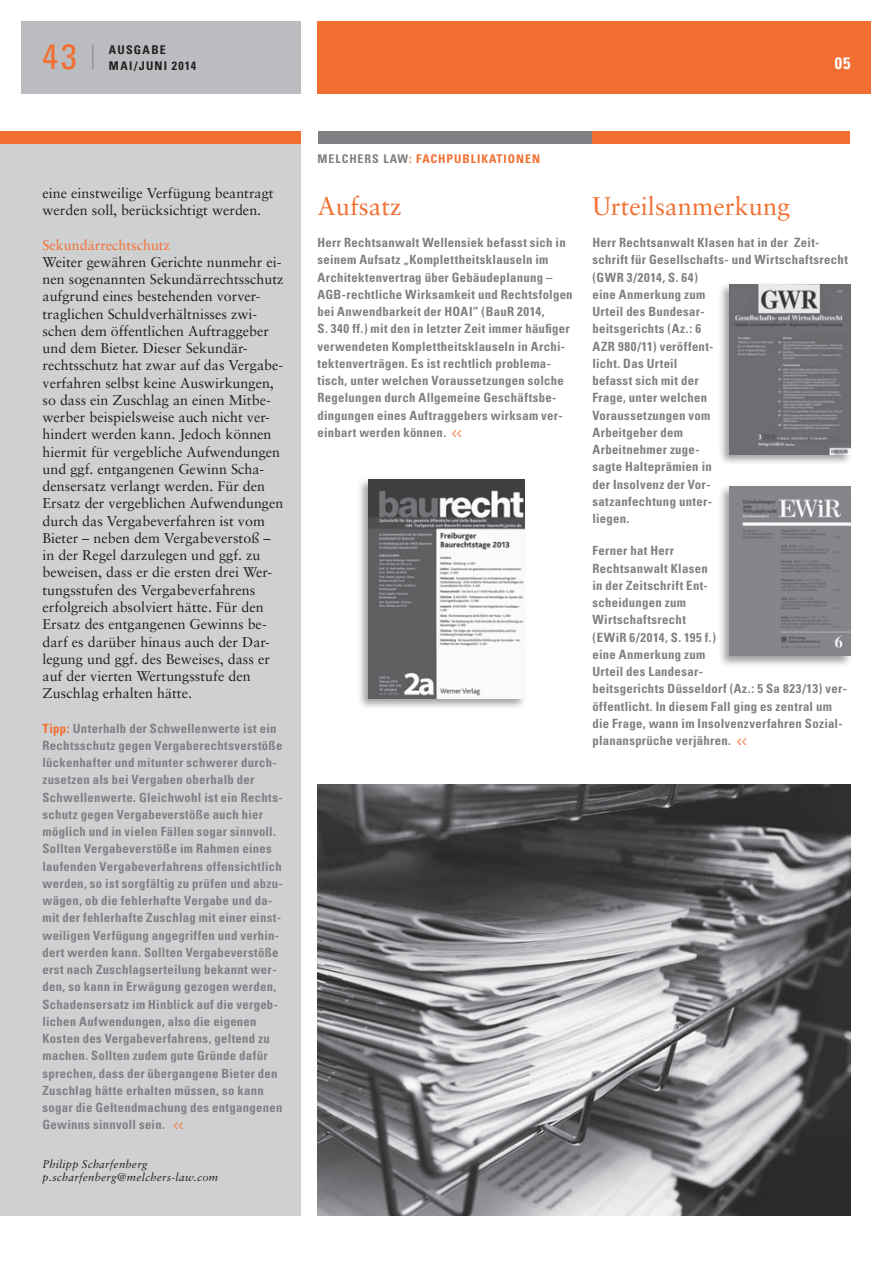
<style>
.page{position:relative;width:893px;height:1263px;background:#fff}
.page>*{position:absolute;margin:0;border:0;box-sizing:border-box;transform-origin:0 0}
.t1{font:condensed 35.25px "Univers";color:#f36f31}
.t2{font:25.5px "Sabon";color:#f36f31}
.t3{font:700 condensed 16.5px "Univers";color:#fff}
.t4{font:14.25px/17.2px "Sabon";color:#231f20}
.t5{font:14.25px "Sabon";color:#f36f31}
.t6{font:700 condensed 12.75px/17.2px "Univers";letter-spacing:.02em;color:#7e8083}
.t7{font:700 condensed 12px "Univers";letter-spacing:.08em;color:#f36f31}
.t8{font:700 condensed 12px "Univers";letter-spacing:.105em;color:#231f20}
.t9{font:700 condensed 12px "Univers";color:#7e8083}
.t10{font:italic 11.25px/12.8px "Sabon";letter-spacing:.025em;color:#231f20}
.s1{color:#f36f31}
.s2{font-family:"Eboy EXT Alpha";font-weight:400;font-stretch:normal;font-size:10.5px;color:#f36f31}
.s3{color:#7e8083}
</style>
<div class="page">
<div style="left:21px;top:21px;width:279px;height:73px;background:#bbbcbf"></div>
<div style="left:317px;top:21px;width:554px;height:73px;background:#f36f31"></div>
<svg style="left:93px;top:44px;width:1px;height:25px"></svg>
<div style="left:0;top:144px;width:300px;height:1072px;background:#cfd0d2"></div>
<div style="left:0;top:131px;width:300px;height:13px;background:#f36f31"></div>
<img style="left:317px;top:784px;width:533px;height:432px">
<div style="left:317px;top:131px;width:275px;height:13px;background:#7e8083"></div>
<div style="left:592px;top:131px;width:258px;height:13px;background:#f36f31"></div>
<div style="left:718px;top:282px;width:135px;height:184px;background:#7e8083;opacity:.75"></div>
<img style="left:730px;top:285px;width:120px;height:169px">
<div style="left:357px;top:476px;width:170px;height:233px;background:#7e8083;opacity:.75"></div>
<img style="left:369px;top:479px;width:155px;height:219px">
<div style="left:718px;top:484px;width:135px;height:183px;background:#7e8083;opacity:.75"></div>
<img style="left:730px;top:487px;width:120px;height:169px">
<h1 class="t1" style="left:43px;top:34px;width:36px">43</h1>
<p class="t8" style="left:109px;top:42px;width:59px">ausgabe</p>
<p class="t8" style="left:109px;top:58px;width:89px">Mai/Juni 2014</p>
<p class="t4" style="left:43px;top:184px;width:233px">eine einstweilige Verfügung beantragt werden soll, berücksichtigt werden.</p>
<p class="t5" style="left:43px;top:236px;width:129px">Sekundärrechtschutz</p>
<p class="t4" style="left:43px;top:253px;width:242px">Weiter gewähren Gerichte nunmehr ei&shy;nen sogenannten Sekundärrechtsschutz aufgrund eines bestehenden vorver&shy;traglichen Schuldverhältnisses zwi&shy;schen dem öffentlichen Auftraggeber und dem Bieter. Dieser Sekundär&shy;rechtsschutz hat zwar auf das Vergabe&shy;verfahren selbst keine Auswirkungen, so dass ein Zuschlag an einen Mitbe&shy;werber beispielsweise auch nicht ver&shy;hindert werden kann. Jedoch können hiermit für vergebliche Aufwendungen und ggf. entgangenen Gewinn Scha&shy;densersatz verlangt werden. Für den Ersatz der vergeblichen Aufwendungen durch das Vergabeverfahren ist vom Bieter – neben dem Vergabeverstoß – in der Regel darzulegen und ggf. zu beweisen, dass er die ersten drei Wer&shy;tungsstufen des Vergabeverfahrens erfolgreich absolviert hätte. Für den Ersatz des entgangenen Gewinns be&shy;darf es darüber hinaus auch der Dar&shy;legung und ggf. des Beweises, dass er auf der vierten Wertungsstufe den Zuschlag erhalten hätte.</p>
<p class="t6" style="left:43px;top:719px;width:242px"><span class="s1">Tipp:</span> Unterhalb der Schwellenwerte ist ein Rechtsschutz gegen Vergaberechtsverstöße lückenhafter und mitunter schwerer durch&shy;zusetzen als bei Vergaben oberhalb der Schwellenwerte. Gleichwohl ist ein Rechts&shy;schutz gegen Vergabeverstöße auch hier möglich und in vielen Fällen sogar sinnvoll.<br>Sollten Vergabeverstöße im Rahmen eines laufenden Vergabeverfahrens offensichtlich werden, so ist sorgfältig zu prüfen und abzu&shy;wägen, ob die fehlerhafte Vergabe und da&shy;mit der fehlerhafte Zuschlag mit einer einst&shy;weiligen Verfügung angegriffen und verhin&shy;dert werden kann. Sollten Vergabeverstöße erst nach Zuschlagserteilung bekannt wer&shy;den, so kann in Erwägung gezogen werden, Schadensersatz im Hinblick auf die vergeb&shy;lichen Aufwendungen, also die eigenen Kosten des Vergabeverfahrens, geltend zu machen. Sollten zudem gute Gründe dafür sprechen, dass der übergangene Bieter den Zuschlag hätte erhalten müssen, so kann sogar die Geltendmachung des entgangenen Gewinns sinnvoll sein. <span class="s2">&lt;&lt;</span></p>
<p class="t10" style="left:43px;top:1158px;width:177px">Philipp Scharfenberg p.scharfenberg@melchers-law.com</p>
<p class="t3" style="left:835px;top:53px;width:17px">05</p>
<p class="t9" style="left:317px;top:151px;width:48px">MELCHERS</p>
<p class="t7" style="left:383px;top:151px;width:158px"><span class="s3">LAW</span>: Fach publikationen</p>
<h2 class="t2" style="left:317px;top:191px;width:85px">Aufsatz</h2>
<p class="t6" style="left:317px;top:234px;width:250px">Herr Rechtsanwalt Wellensiek befasst sich in seinem Aufsatz „Komplettheitsklauseln im -Architektenvertrag über Gebäudeplanung –<br>AGB</p>
<p class="t6" style="left:317px;top:286px;width:257px;text-indent:24px">-rechtliche Wirksamkeit und Rechtsfolgen bei Anwendbarkeit der HOAI“ (BauR 2014,<br>S. 340 ff.) mit den in letzter Zeit immer häufiger verwendeten Komplettheitsklauseln in Archi&shy;tektenverträgen. Es ist rechtlich problema&shy;tisch, unter welchen Voraussetzungen solche Regelungen durch Allgemeine Geschäftsbe&shy;dingungen eines Auftraggebers wirksam ver&shy;einbart werden können. <span class="s2">&lt;&lt;</span></p>
<h2 class="t2" style="left:592px;top:191px;width:199px">Urteilsanmerkung</h2>
<p class="t6" style="left:592px;top:234px;width:257px">Herr Rechtsanwalt Klasen hat in der Zeit&shy;schrift für Gesellschafts- und Wirtschaftsrecht (GWR 3/2014, S. 64)<br>eine Anmerkung zum<br>Urteil des Bundesar-<br>beitsgerichts (Az.: 6<br>AZR 980/11) veröffent-<br>licht. Das Urteil<br>befasst sich mit der<br>-Frage, unter welchen<br>Voraussetzungen vom<br>Arbeitgeber dem<br>-Arbeitnehmer zuge-<br>sagte Halteprämien in<br>der Insolvenz der Vor-<br>satzanfechtung unter-<br>liegen.</p>
<p class="t6" style="left:592px;top:542px;width:256px">Ferner hat Herr<br>Rechtsanwalt Klasen<br>in der Zeitschrift Ent-<br>scheidungen zum<br>Wirtschaftsrecht<br>(EWiR 6/2014, S. 195 f.)<br>eine Anmerkung zum<br>Urteil des Landesar-<br>beitsgerichts Düsseldorf (Az.: 5 Sa 823/13) ver&shy;öffentlicht. In diesem Fall ging es zentral um die Frage, wann im Insolvenzverfahren Sozial&shy;planansprüche verjähren. <span class="s2">&lt;&lt;</span></p>
</div>
